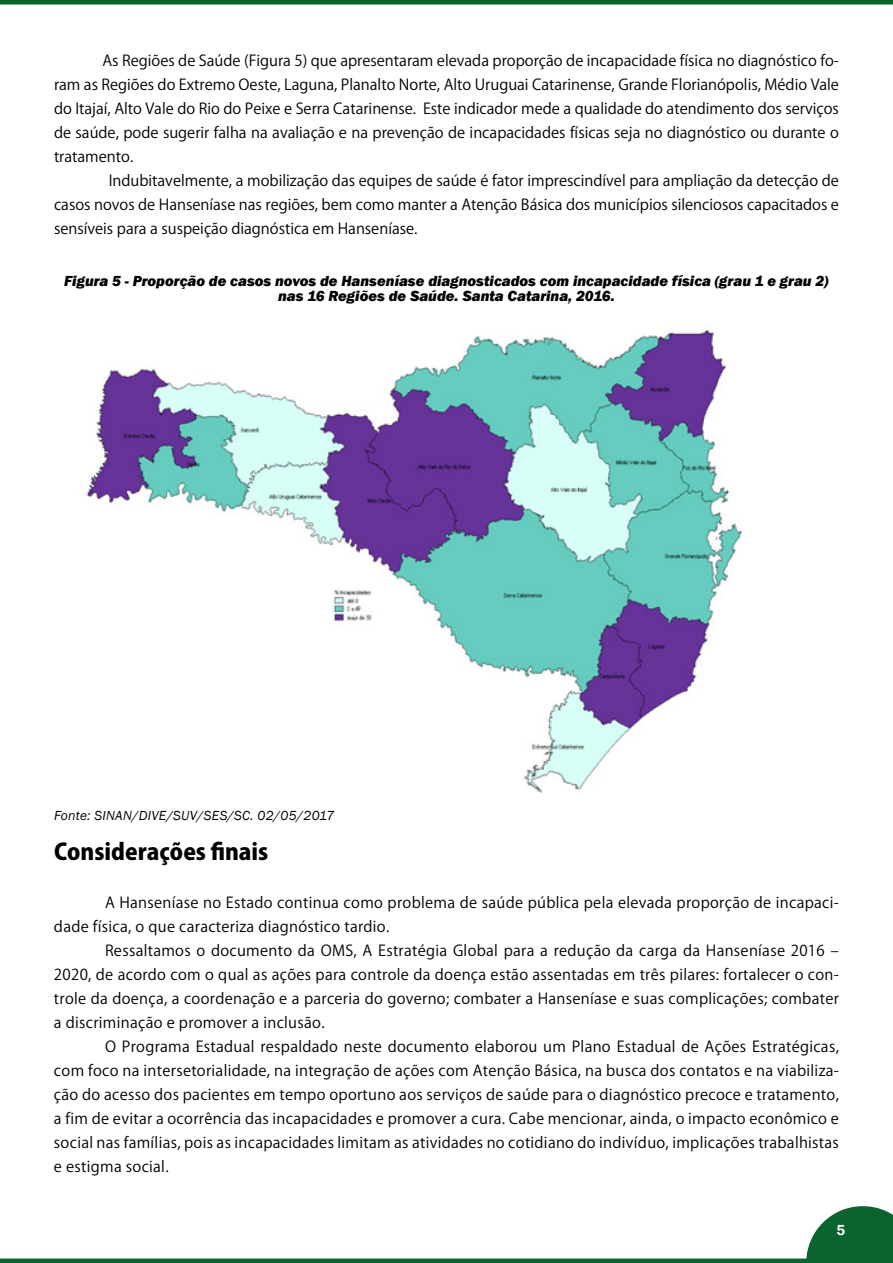
<style>
.page{position:relative;width:893px;height:1263px;background:#fff}
.page>*{position:absolute;margin:0;border:0;box-sizing:border-box;transform-origin:0 0}
.t1{font:800 22.5px "Koz Go Pr 6 N";color:#000}
.t2{font:15px/24px "Koz Go Pr 6 N";letter-spacing:.02em;color:#000;text-align:justify}
.t3{font:italic 800 15px/15px "Franklin Gothic";color:#000;text-align:center}
.t4{font:600 15px "Franklin Gothic";color:#fff}
.t5{font:italic 13.5px "Franklin Gothic";letter-spacing:.02em;color:#000}
</style>
<div class="page">
<svg style="left:806px;top:1206px;width:87px;height:52px"></svg>
<div style="left:0;top:1258px;width:893px;height:5px;background:#09642e"></div>
<div style="left:0;top:0;width:893px;height:5px;background:#09642e"></div>
<img style="left:86px;top:328px;width:656px;height:464px">
<p class="t2" style="left:54px;top:49px;width:786px;text-indent:48px">As Regiões de Saúde (Figura 5) que apresentaram elevada proporção de incapacidade física no diagnóstico fo&shy;ram as Regiões do Extremo Oeste, Laguna, Planalto Norte, Alto Uruguai Catarinense, Grande Florianópolis, Médio Vale do Itajaí, Alto Vale do Rio do Peixe e Serra Catarinense. Este indicador mede a qualidade do atendimento dos serviços de saúde, pode sugerir falha na avaliação e na prevenção de incapacidades físicas seja no diagnóstico ou durante o tratamento.</p>
<p class="t2" style="left:54px;top:169px;width:786px;text-indent:55px">Indubitavelmente, a mobilização das equipes de saúde é fator imprescindível para ampliação da detecção de casos novos de Hanseníase nas regiões, bem como manter a Atenção Básica dos municípios silenciosos capacitados e sensíveis para a suspeição diagnóstica em Hanseníase.</p>
<p class="t3" style="left:64px;top:273px;width:766px">Figura 5 - Proporção de casos novos de Hanseníase diagnosticados com incapacidade física (grau 1 e grau 2) nas 16 Regiões de Saúde. Santa Catarina, 2016.</p>
<p class="t5" style="left:54px;top:806px;width:282px">Fonte: SINAN/DIVE/SUV/SES/SC. 02/05/2017</p>
<h1 class="t1" style="left:54px;top:839px;width:216px">Considerações finais</h1>
<p class="t2" style="left:54px;top:890px;width:786px;text-indent:51px">A Hanseníase no Estado continua como problema de saúde pública pela elevada proporção de incapaci&shy;dade física, o que caracteriza diagnóstico tardio.</p>
<p class="t2" style="left:54px;top:938px;width:786px;text-indent:51px">Ressaltamos o documento da OMS, A Estratégia Global para a redução da carga da Hanseníase 2016 – 2020, de acordo com o qual as ações para controle da doença estão assentadas em três pilares: fortalecer o con&shy;trole da doença, a coordenação e a parceria do governo; combater a Hanseníase e suas complicações; combater a discriminação e promover a inclusão.</p>
<p class="t2" style="left:54px;top:1034px;width:786px;text-indent:51px">O Programa Estadual respaldado neste documento elaborou um Plano Estadual de Ações Estratégicas, com foco na intersetorialidade, na integração de ações com Atenção Básica, na busca dos contatos e na viabiliza&shy;ção do acesso dos pacientes em tempo oportuno aos serviços de saúde para o diagnóstico precoce e tratamento, a fim de evitar a ocorrência das incapacidades e promover a cura. Cabe mencionar, ainda, o impacto econômico e social nas famílias, pois as incapacidades limitam as atividades no cotidiano do indivíduo, implicações trabalhistas e estigma social.</p>
<p class="t4" style="left:836px;top:1220px;width:10px">5</p>
</div>
